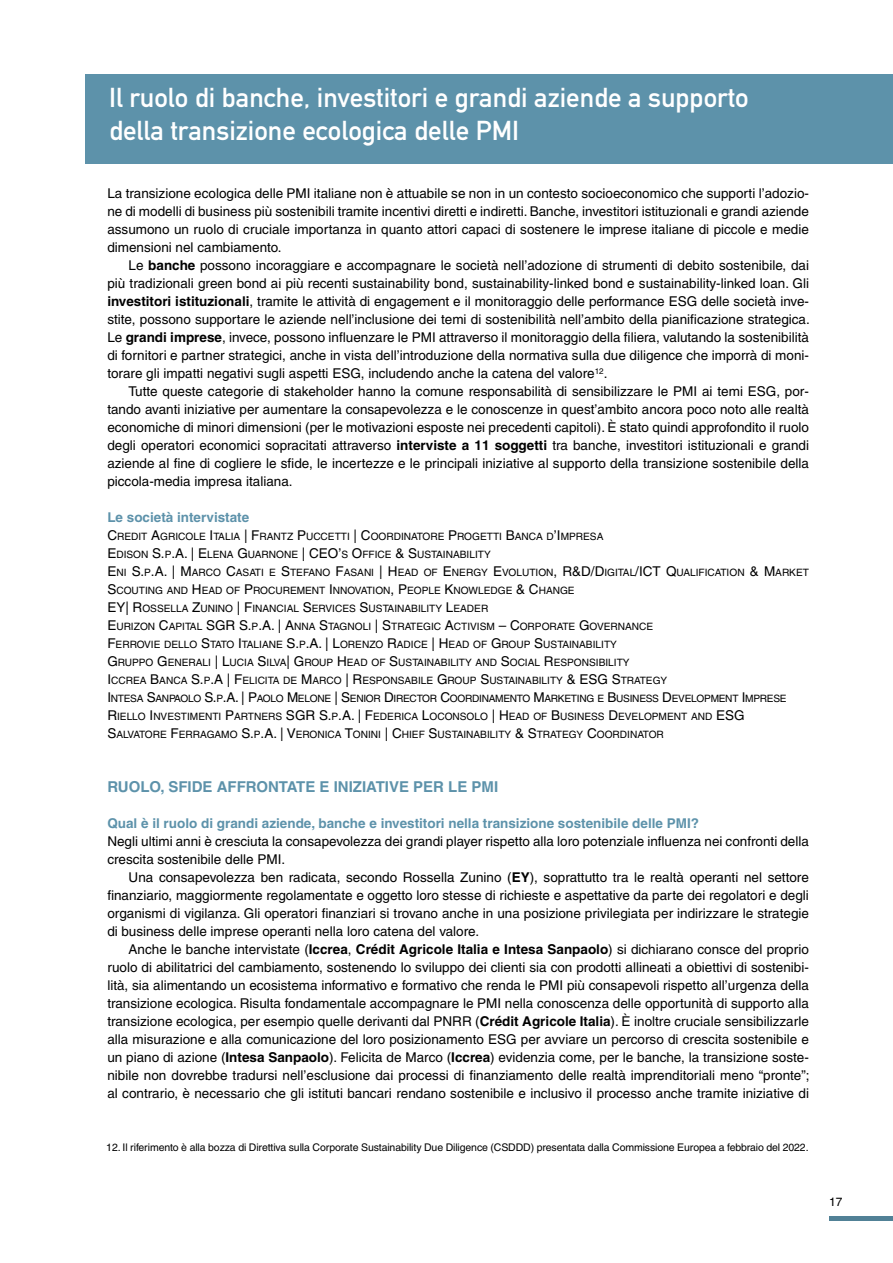
<style>
.page{position:relative;width:893px;height:1263px;background:#fff}
.page>*{position:absolute;margin:0;border:0;box-sizing:border-box;transform-origin:0 0}
.t1{font:27px/33px "DIN Mittelschrift";color:#fff}
.t2{font:700 15px "Helvetica LT Pro";color:#5d92aa}
.t3{font:13.5px/18px "Helvetica LT Pro";color:#000;text-align:justify}
.t4{font:700 13.5px "Helvetica LT Pro";color:#5d92aa}
.t5{font:12px "Helvetica LT Pro";color:#000}
.t6{font:10.5px "Helvetica LT Pro";letter-spacing:-.01em;color:#000}
.t7{font:10.2px/18px "Helvetica LT Pro";color:#000}
.t8{font:10.2px/18px "Helvetica LT Pro";letter-spacing:-.025em;color:#000}
.s1{font-weight:700}
.s2{font-size:13.5px}
</style>
<div class="page">
<hr style="left:829px;top:1216px;width:64px;height:4px;background:#518196">
<div style="left:85px;top:74px;width:808px;height:89px;background:#5d92aa"></div>
<h1 class="t1" style="left:109px;top:82px;width:641px">Il ruolo di banche, investitori e grandi aziende a supporto della transizione ecologica delle PMI</h1>
<p class="t3" style="left:107px;top:184px;width:703px">La transizione ecologica delle PMI italiane non è attuabile se non in un contesto socioeconomico che supporti l’adozio&shy;ne di modelli di business più sostenibili tramite incentivi diretti e indiretti. Banche, investitori istituzionali e grandi aziende assumono un ruolo di cruciale importanza in quanto attori capaci di sostenere le imprese italiane di piccole e medie dimensioni nel cambiamento.</p>
<p class="t3" style="left:107px;top:256px;width:704px;text-indent:21px">Le <span class="s1">banche</span> possono incoraggiare e accompagnare le società nell’adozione di strumenti di debito sostenibile, dai più tradizionali green bond ai più recenti sustainability bond, sustainability-linked bond e sustainability-linked loan. Gli <span class="s1">investitori istituzionali</span>, tramite le attività di engagement e il monitoraggio delle performance ESG delle società inve&shy;stite, possono supportare le aziende nell’inclusione dei temi di sostenibilità nell’ambito della pianificazione strategica.<br>Le <span class="s1">grandi imprese</span>, invece, possono influenzare le PMI attraverso il monitoraggio della filiera, valutando la sostenibilità di fornitori e partner strategici, anche in vista dell’introduzione della normativa sulla due diligence che imporrà di moni&shy;torare gli impatti negativi sugli aspetti ESG, includendo anche la catena del valore<sup>12</sup>.</p>
<p class="t3" style="left:107px;top:382px;width:703px;text-indent:21px">Tutte queste categorie di stakeholder hanno la comune responsabilità di sensibilizzare le PMI ai temi ESG, por&shy;tando avanti iniziative per aumentare la consapevolezza e le conoscenze in quest’ambito ancora poco noto alle realtà economiche di minori dimensioni (per le motivazioni esposte nei precedenti capitoli). È stato quindi approfondito il ruolo degli operatori economici sopracitati attraverso <span class="s1">interviste a 11 soggetti</span> tra banche, investitori istituzionali e grandi aziende al fine di cogliere le sfide, le incertezze e le principali iniziative al supporto della transizione sostenibile della piccola-media impresa italiana.</p>
<p class="t4" style="left:107px;top:509px;width:143px">Le società intervistate</p>
<p class="t7" style="left:107px;top:527px;width:703px"><span class="s2">C</span>REDIT <span class="s2">A</span>GRICOLE <span class="s2">I</span>TALIA <span class="s2">| F</span>RANTZ <span class="s2">P</span>UCCETTI <span class="s2">| C</span>OORDINATORE <span class="s2">P</span>ROGETTI <span class="s2">B</span>ANCA D<span class="s2">’I</span> MPRESA<br><span class="s2">E</span>DISON <span class="s2">S.</span>P<span class="s2">.A. | E</span>LENA <span class="s2">G</span> UARNONE <span class="s2">| CEO’</span>S <span class="s2">O</span>FFICE <span class="s2">&amp; S</span>USTAINABILITY<br><span class="s2">E</span> NI <span class="s2">S.</span>P<span class="s2">.A. | M</span>ARCO <span class="s2">C</span>ASATI E <span class="s2">S</span>TEFANO <span class="s2">F</span>ASANI <span class="s2">| H</span>EAD OF <span class="s2">E</span> NERGY <span class="s2">E</span>VOLUTION<span class="s2">, R&amp;D/D</span> IGITAL<span class="s2">/ICT Q</span>UALIFICATION <span class="s2">&amp; M</span>ARKET <span class="s2">S</span>COUTING AND <span class="s2">H</span>EAD OF <span class="s2">P</span>ROCUREMENT <span class="s2">I</span> NNOVATION<span class="s2">, P</span>EOPLE <span class="s2">K</span>NOWLEDGE <span class="s2">&amp; C</span>HANGE<br><span class="s2">EY| R</span>OSSELLA <span class="s2">Z</span>UNINO <span class="s2">| F</span>INANCIAL <span class="s2">S</span>ERVICES <span class="s2">S</span>USTAINABILITY <span class="s2">L</span>EADER<br><span class="s2">E</span> URIZON <span class="s2">C</span>APITAL <span class="s2">SGR</span></p>
<p class="t7" style="left:107px;top:617px;width:547px;text-indent:132px"><span class="s2">S.</span>P<span class="s2">.A. | A</span>NNA <span class="s2">S</span>TAGNOLI <span class="s2">| S</span>TRATEGIC <span class="s2">A</span>CTIVISM <span class="s2">– C</span>ORPORATE <span class="s2">G</span> OVERNANCE <span class="s2">F</span>ERROVIE DELLO <span class="s2">S</span>TATO <span class="s2">I</span>TALIANE <span class="s2">S.</span>P<span class="s2">.A. | L</span>ORENZO <span class="s2">R</span>ADICE <span class="s2">| H</span>EAD OF <span class="s2">G</span> ROUP <span class="s2">S</span>USTAINABILITY<br><span class="s2">G</span> RUPPO <span class="s2">G</span> ENERALI <span class="s2">| L</span>UCIA <span class="s2">S</span>ILVA<span class="s2">| G</span> ROUP <span class="s2">H</span>EAD OF <span class="s2">S</span>USTAINABILITY AND <span class="s2">S</span>OCIAL <span class="s2">R</span>ESPONSIBILITY<br><span class="s2">I</span> CCREA <span class="s2">B</span>ANCA <span class="s2">S.</span>P<span class="s2">.A | F</span>ELICITA DE <span class="s2">M</span>ARCO <span class="s2">| R</span>ESPONSABILE <span class="s2">G</span> ROUP <span class="s2">S</span>USTAINABILITY <span class="s2">&amp; ESG</span></p>
<p class="t8" style="left:107px;top:671px;width:681px;text-indent:504px"><span class="s2">S</span>TRATEGY<br><span class="s2">I</span> NTESA <span class="s2">S</span>ANPAOLO <span class="s2">S.</span>P<span class="s2">.A. | P</span>AOLO <span class="s2">M</span> ELONE <span class="s2">| S</span>ENIOR <span class="s2">D</span> IRECTOR <span class="s2">C</span>OORDINAMENTO <span class="s2">M</span>ARKETING E <span class="s2">B</span>USINESS <span class="s2">D</span>EVELOPMENT <span class="s2">I</span> MPRESE<br><span class="s2">R</span> IELLO <span class="s2">I</span> NVESTIMENTI <span class="s2">P</span>ARTNERS <span class="s2">SGR</span></p>
<p class="t7" style="left:107px;top:707px;width:619px;text-indent:212px"><span class="s2">S.</span>P<span class="s2">.A. | F</span>EDERICA <span class="s2">L</span>OCONSOLO <span class="s2">| H</span>EAD OF <span class="s2">B</span>USINESS <span class="s2">D</span>EVELOPMENT AND <span class="s2">ESG<br>S</span>ALVATORE <span class="s2">F</span>ERRAGAMO <span class="s2">S.</span>P<span class="s2">.A. | V</span>ERONICA <span class="s2">T</span>ONINI <span class="s2">| C</span>HIEF <span class="s2">S</span>USTAINABILITY <span class="s2">&amp; S</span>TRATEGY <span class="s2">C</span>OORDINATOR</p>
<p class="t2" style="left:107px;top:778px;width:392px">RUOLO, SFIDE AFFRONTATE E INIZIATIVE PER LE PMI</p>
<p class="t4" style="left:107px;top:815px;width:593px">Qual è il ruolo di grandi aziende, banche e investitori nella transizione sostenibile delle PMI?</p>
<p class="t3" style="left:107px;top:832px;width:703px">Negli ultimi anni è cresciuta la consapevolezza dei grandi player rispetto alla loro potenziale influenza nei confronti della crescita sostenibile delle PMI.</p>
<p class="t3" style="left:107px;top:868px;width:703px;text-indent:21px">Una consapevolezza ben radicata, secondo Rossella Zunino (<span class="s1">EY</span>), soprattutto tra le realtà operanti nel settore finanziario, maggiormente regolamentate e oggetto loro stesse di richieste e aspettative da parte dei regolatori e degli organismi di vigilanza. Gli operatori finanziari si trovano anche in una posizione privilegiata per indirizzare le strategie di business delle imprese operanti nella loro catena del valore.</p>
<p class="t3" style="left:107px;top:940px;width:704px;text-indent:21px">Anche le banche intervistate (<span class="s1">Iccrea</span>, <span class="s1">Crédit Agricole Italia e Intesa Sanpaolo</span>) si dichiarano consce del proprio ruolo di abilitatrici del cambiamento, sostenendo lo sviluppo dei clienti sia con prodotti allineati a obiettivi di sostenibi&shy;lità, sia alimentando un ecosistema informativo e formativo che renda le PMI più consapevoli rispetto all’urgenza della transizione ecologica. Risulta fondamentale accompagnare le PMI nella conoscenza delle opportunità di supporto alla transizione ecologica, per esempio quelle derivanti dal PNRR (<span class="s1">Crédit Agricole Italia</span>). È inoltre cruciale sensibilizzarle alla misurazione e alla comunicazione del loro posizionamento ESG per avviare un percorso di crescita sostenibile e un piano di azione (<span class="s1">Intesa Sanpaolo</span>). Felicita de Marco (<span class="s1">Iccrea</span>) evidenzia come, per le banche, la transizione soste&shy;nibile non dovrebbe tradursi nell’esclusione dai processi di finanziamento delle realtà imprenditoriali meno “pronte”; al contrario, è necessario che gli istituti bancari rendano sostenibile e inclusivo il processo anche tramite iniziative di</p>
<p class="t6" style="left:106px;top:1142px;width:704px">12. Il riferimento è alla bozza di Direttiva sulla Corporate Sustainability Due Diligence (CSDDD) presentata dalla Commissione Europea a febbraio del 2022.</p>
<p class="t5" style="left:829px;top:1195px;width:15px">17</p>
</div>
